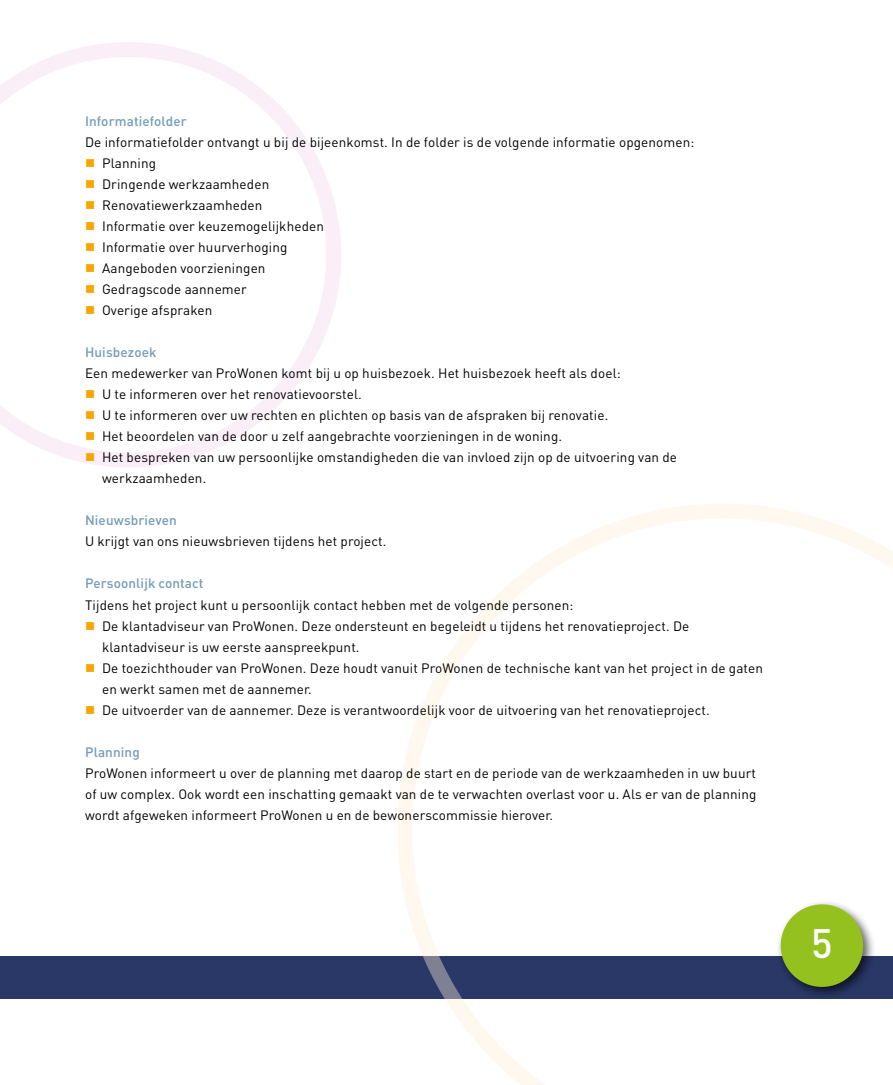
<style>
.page{position:relative;width:893px;height:1085px;background:#fff}
.page>*{position:absolute;margin:0;border:0;box-sizing:border-box;transform-origin:0 0}
.t1{font:500 40.5px "DIN";color:#fff}
.t2{font:13.5px/21px "DIN";letter-spacing:.01em;color:#000}
.t3{font:500 13.5px "DIN";letter-spacing:.01em;color:#729cb8}
</style>
<div class="page">
<svg style="left:0;top:42px;width:341px;height:425px"></svg>
<div style="left:0;top:956px;width:893px;height:42px;background:#2a3868"></div>
<svg style="left:397px;top:504px;width:496px;height:580px"></svg>
<div style="left:776px;top:899px;width:100px;height:100px;background:#000;opacity:.65"></div>
<div style="left:781px;top:904px;width:82px;height:82px;background:#95c11f;border-radius:50%"></div>
<svg style="left:86px;top:159px;width:8px;height:8px"></svg>
<svg style="left:86px;top:180px;width:8px;height:8px"></svg>
<svg style="left:86px;top:201px;width:8px;height:8px"></svg>
<svg style="left:86px;top:222px;width:8px;height:8px"></svg>
<svg style="left:86px;top:243px;width:8px;height:8px"></svg>
<svg style="left:86px;top:264px;width:8px;height:8px"></svg>
<svg style="left:86px;top:285px;width:8px;height:8px"></svg>
<svg style="left:86px;top:306px;width:8px;height:8px"></svg>
<svg style="left:86px;top:390px;width:8px;height:8px"></svg>
<svg style="left:86px;top:411px;width:8px;height:8px"></svg>
<svg style="left:86px;top:432px;width:8px;height:8px"></svg>
<svg style="left:86px;top:453px;width:8px;height:8px"></svg>
<p class="t3" style="left:85px;top:113px;width:103px">Informatiefolder</p>
<p class="t2" style="left:102px;top:131px;width:594px;text-indent:-17px">De informatiefolder ontvangt u bij de bijeenkomst. In de folder is de volgende informatie opgenomen:<br>Planning<br>Dringende werkzaamheden<br>Renovatiewerkzaamheden<br>Informatie over keuzemogelijkheden<br>Informatie over huurverhoging<br>Aangeboden voorzieningen<br>Gedragscode aannemer<br>Overige afspraken</p>
<p class="t3" style="left:85px;top:344px;width:73px">Huisbezoek</p>
<p class="t2" style="left:102px;top:362px;width:577px;text-indent:-17px">Een medewerker van ProWonen komt bij u op huisbezoek. Het huisbezoek heeft als doel:<br>U te informeren over het renovatievoorstel.<br>U te informeren over uw rechten en plichten op basis van de afspraken bij renovatie.<br>Het beoordelen van de door u zelf aangebrachte voorzieningen in de woning.<br>Het bespreken van uw persoonlijke omstandigheden die van invloed zijn op de uitvoering van de werkzaamheden.</p>
<p class="t3" style="left:85px;top:512px;width:93px">Nieuwsbrieven</p>
<p class="t2" style="left:85px;top:530px;width:303px">U krijgt van ons nieuwsbrieven tijdens het project.</p>
<p class="t3" style="left:85px;top:575px;width:120px">Persoonlijk contact</p>
<p class="t2" style="left:102px;top:593px;width:662px;text-indent:-17px">Tijdens het project kunt u persoonlijk contact hebben met de volgende personen:<br>De klantadviseur van ProWonen. Deze ondersteunt en begeleidt u tijdens het renovatieproject. De klantadviseur is uw eerste aanspreekpunt.<br>De toezichthouder van ProWonen. Deze houdt vanuit ProWonen de technische kant van het project in de gaten en werkt samen met de aannemer.<br>De uitvoerder van de aannemer. Deze is verantwoordelijk voor de uitvoering van het renovatieproject.</p>
<p class="t3" style="left:85px;top:743px;width:56px">Planning</p>
<p class="t2" style="left:85px;top:762px;width:673px;text-align:justify">ProWonen informeert u over de planning met daarop de start en de periode van de werkzaamheden in uw buurt of uw complex. Ook wordt een inschatting gemaakt van de te verwachten overlast voor u. Als er van de planning wordt afgeweken informeert ProWonen u en de bewonerscommissie hierover.</p>
<h1 class="t1" style="left:811px;top:917px;width:23px">5</h1>
</div>
